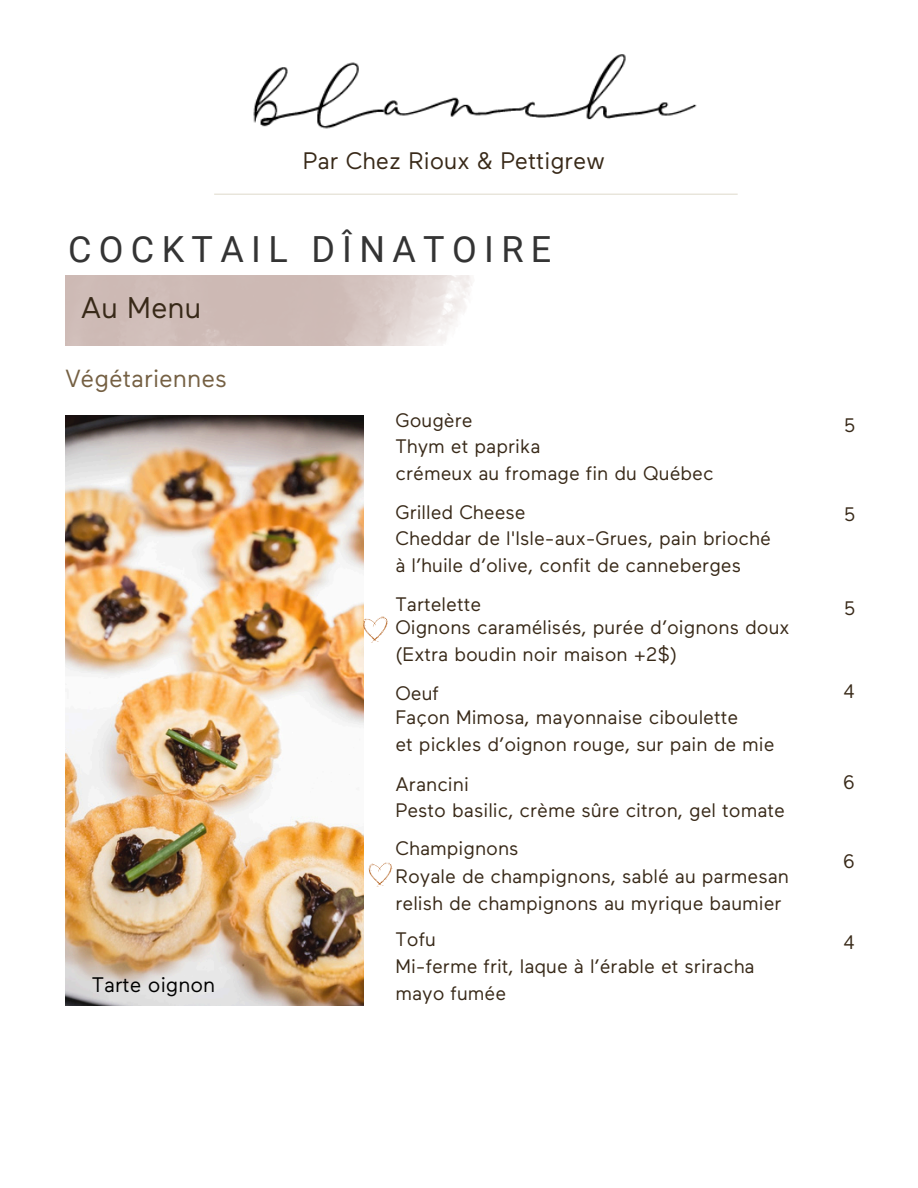
<style>
.page{position:relative;width:918px;height:1188px;background:#fff}
.page>*{position:absolute;margin:0;border:0;box-sizing:border-box;transform-origin:0 0}
.t1{font:36px "Roboto";letter-spacing:.205em;color:#343434}
.t2{font:29.85px "Maax";color:#382918}
.t3{font:24.75px "Maax";color:#756043}
.t4{font:23.85px "Maax";color:#382918}
.t5{font:21px "Maax";color:#000}
.t6{font:19.5px/27px "Maax";color:#382918}
</style>
<div class="page">
<img style="left:65px;top:416px;width:298px;height:589px">
<svg style="left:369px;top:862px;width:23px;height:25px"></svg>
<svg style="left:363px;top:617px;width:25px;height:26px"></svg>
<img style="left:225px;top:54px;width:501px;height:234px">
<hr style="left:214px;top:194px;width:524px;height:1px;background:#e2ddd0">
<p class="t4" style="left:303px;top:150px;width:303px">Par Chez Rioux &amp; Pettigrew</p>
<p class="t1" style="left:68px;top:229px;width:485px">COCKTAIL DÎNATOIRE</p>
<p class="t2" style="left:81px;top:295px;width:122px">Au Menu</p>
<p class="t3" style="left:65px;top:367px;width:163px">Végétariennes</p>
<p class="t5" style="left:92px;top:975px;width:125px">Tarte oignon</p>
<h1 class="t6" style="left:395px;top:408px;width:79px">Gougère</h1>
<p class="t6" style="left:395px;top:434px;width:147px">Thym et paprika</p>
<p class="t6" style="left:395px;top:461px;width:320px">crémeux au fromage fin du Québec</p>
<p class="t6" style="left:395px;top:500px;width:132px">Grilled Cheese</p>
<p class="t6" style="left:395px;top:526px;width:377px">Cheddar de l'Isle-aux-Grues, pain brioché</p>
<p class="t6" style="left:395px;top:553px;width:347px">à l’huile d’olive, confit de canneberges</p>
<h2 class="t6" style="left:395px;top:592px;width:87px">Tartelette</h2>
<p class="t6" style="left:395px;top:615px;width:396px">Oignons caramélisés, purée d’oignons doux (Extra boudin noir maison +2$)</p>
<h3 class="t6" style="left:395px;top:681px;width:45px">Oeuf</h3>
<p class="t6" style="left:395px;top:705px;width:344px">Façon Mimosa, mayonnaise ciboulette</p>
<p class="t6" style="left:395px;top:732px;width:381px">et pickles d’oignon rouge, sur pain de mie</p>
<p class="t6" style="left:395px;top:772px;width:75px">Arancini</p>
<p class="t6" style="left:395px;top:798px;width:391px">Pesto basilic, crème sûre citron, gel tomate</p>
<p class="t6" style="left:395px;top:836px;width:125px">Champignons</p>
<p class="t6" style="left:395px;top:864px;width:395px">Royale de champignons, sablé au parmesan</p>
<p class="t6" style="left:395px;top:891px;width:388px">relish de champignons au myrique baumier</p>
<p class="t6" style="left:395px;top:927px;width:42px">Tofu</p>
<p class="t6" style="left:395px;top:954px;width:361px">Mi-ferme frit, laque à l’érable et sriracha</p>
<p class="t6" style="left:395px;top:981px;width:112px">mayo fumée</p>
<p class="t6" style="left:844px;top:414px;width:12px">5</p>
<p class="t6" style="left:844px;top:502px;width:12px">5</p>
<p class="t6" style="left:844px;top:596px;width:12px">5</p>
<p class="t6" style="left:844px;top:679px;width:13px">4</p>
<p class="t6" style="left:843px;top:771px;width:14px">6</p>
<p class="t6" style="left:843px;top:849px;width:14px">6</p>
<p class="t6" style="left:844px;top:930px;width:13px">4</p>
</div>
